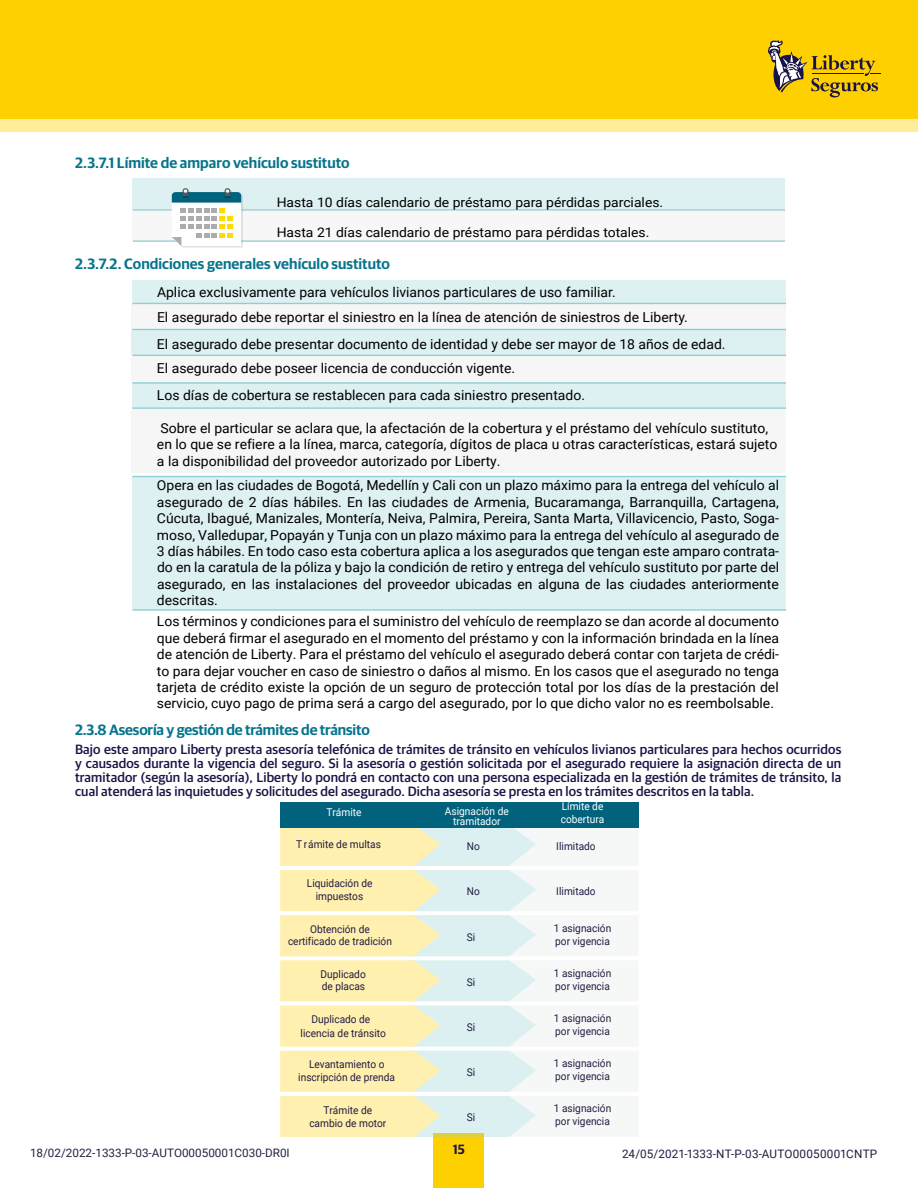
<style>
.page{position:relative;width:918px;height:1188px;background:#fff}
.page>*{position:absolute;margin:0;border:0;box-sizing:border-box;transform-origin:0 0}
.t1{font:600 15px "Guardian Sans";color:#06748c}
.t2{font:13.65px/16.5px "Roboto";color:#000}
.t3{font:500 13.5px/14.2px "Guardian Sans";letter-spacing:.01em;color:#1a1446;text-align:justify}
.t4{font:600 13.5px "Guardian Sans";color:#1a1446}
.t5{font:13.2px "Roboto";color:#000;scale:1.05 1}
.t6{font:11.7px "Roboto";letter-spacing:.015em;color:#221c43}
.t7{font:11.7px "Roboto";color:#252244}
.t8{font:10.8px/12.9px "Roboto";color:#221c43;scale:.94 1}
.t9{font:10.8px/10.4px "Roboto";color:#fff;text-align:center;scale:.94 1}
</style>
<div class="page">
<div style="left:0;top:0;width:918px;height:132px;background:#ffec99"></div>
<div style="left:434px;top:1134px;width:50px;height:54px;background:#ffd000"></div>
<div style="left:0;top:0;width:918px;height:119px;background:#ffd000"></div>
<svg style="left:768px;top:40px;width:113px;height:57px"></svg>
<hr style="left:133px;top:241px;width:652px;height:1px;background:#8fcfd4">
<div style="left:133px;top:178px;width:652px;height:32px;background:#ddf0f2"></div>
<div style="left:133px;top:210px;width:652px;height:31px;background:#f7f7f7"></div>
<svg style="left:172px;top:188px;width:71px;height:60px"></svg>
<div style="left:132px;top:304px;width:654px;height:24px;background:#f6f6f6"></div>
<div style="left:132px;top:356px;width:654px;height:26px;background:#f6f6f6"></div>
<div style="left:132px;top:409px;width:654px;height:63px;background:#f6f6f6"></div>
<div style="left:132px;top:330px;width:654px;height:25px;background:#ddf0f2"></div>
<div style="left:132px;top:280px;width:654px;height:23px;background:#ddf0f2"></div>
<div style="left:132px;top:383px;width:654px;height:25px;background:#ddf0f2"></div>
<div style="left:132px;top:477px;width:654px;height:133px;background:#ddf0f2"></div>
<hr style="left:132px;top:303px;width:654px;height:1px;background:#8fcfd4">
<hr style="left:132px;top:329px;width:654px;height:1px;background:#8fcfd4">
<hr style="left:132px;top:355px;width:654px;height:1px;background:#8fcfd4">
<hr style="left:132px;top:382px;width:654px;height:2px;background:#8fcfd4">
<hr style="left:132px;top:476px;width:654px;height:1px;background:#8fcfd4">
<hr style="left:132px;top:609px;width:654px;height:2px;background:#8fcfd4">
<hr style="left:132px;top:407px;width:654px;height:2px;background:#8fcfd4">
<svg style="left:280px;top:828px;width:256px;height:309px;background:#f2f1ce"></svg>
<div style="left:280px;top:803px;width:359px;height:25px;background:#00627d"></div>
<p class="t1" style="left:75px;top:152px;width:276px">2.3.7.1 Límite de amparo vehículo sustituto</p>
<p class="t5" style="left:277px;top:193px;width:370px">Hasta 10 días calendario de préstamo para pérdidas parciales.</p>
<p class="t5" style="left:277px;top:223px;width:357px">Hasta 21 días calendario de préstamo para pérdidas totales.</p>
<p class="t1" style="left:75px;top:253px;width:316px">2.3.7.2. Condiciones generales vehículo sustituto</p>
<p class="t2" style="left:157px;top:279px;width:532px;line-height:25.2px">Aplica exclusivamente para vehículos livianos particulares de uso familiar.<br>El asegurado debe reportar el siniestro en la línea de atención de siniestros de Liberty.</p>
<p class="t2" style="left:157px;top:331px;width:570px;line-height:24.2px">El asegurado debe presentar documento de identidad y debe ser mayor de 18 años de edad.<br>El asegurado debe poseer licencia de conducción vigente.</p>
<p class="t2" style="left:157px;top:386px;width:430px">Los días de cobertura se restablecen para cada siniestro presentado.</p>
<p class="t2" style="left:157px;top:419px;width:622px">Sobre el particular se aclara que, la afectación de la cobertura y el préstamo del vehículo sustituto, en lo que se refiere a la línea, marca, categoría, dígitos de placa u otras características, estará sujeto a la disponibilidad del proveedor autorizado por Liberty.</p>
<p class="t2" style="left:157px;top:477px;width:624px;text-align:justify">Opera en las ciudades de Bogotá, Medellín y Cali con un plazo máximo para la entrega del vehículo al asegurado de 2 días hábiles. En las ciudades de Armenia, Bucaramanga, Barranquilla, Cartagena, Cúcuta, Ibagué, Manizales, Montería, Neiva, Palmira, Pereira, Santa Marta, Villavicencio, Pasto, Soga&shy;moso, Valledupar, Popayán y Tunja con un plazo máximo para la entrega del vehículo al asegurado de 3 días hábiles. En todo caso esta cobertura aplica a los asegurados que tengan este amparo contrata&shy;do en la caratula de la póliza y bajo la condición de retiro y entrega del vehículo sustituto por parte del asegurado, en las instalaciones del proveedor ubicadas en alguna de las ciudades anteriormente descritas.</p>
<p class="t2" style="left:157px;top:613px;width:624px;text-align:justify">Los términos y condiciones para el suministro del vehículo de reemplazo se dan acorde al documento que deberá firmar el asegurado en el momento del préstamo y con la información brindada en la línea de atención de Liberty. Para el préstamo del vehículo el asegurado deberá contar con tarjeta de crédi&shy;to para dejar voucher en caso de siniestro o daños al mismo. En los casos que el asegurado no tenga tarjeta de crédito existe la opción de un seguro de protección total por los días de la prestación del servicio, cuyo pago de prima será a cargo del asegurado, por lo que dicho valor no es reembolsable.</p>
<p class="t1" style="left:75px;top:719px;width:296px">2.3.8 Asesoría y gestión de trámites de tránsito</p>
<p class="t3" style="left:75px;top:741px;width:768px">Bajo este amparo Liberty presta asesoría telefónica de trámites de tránsito en vehículos livianos particulares para hechos ocurridos y causados durante la vigencia del seguro. Si la asesoría o gestión solicitada por el asegurado requiere la asignación directa de un tramitador (según la asesoría), Liberty lo pondrá en contacto con una persona especializada en la gestión de trámites de tránsito, la cual atenderá las inquietudes y solicitudes del asegurado. Dicha asesoría se presta en los trámites descritos en la tabla.</p>
<p class="t9" style="left:326px;top:806px;width:39px">Trámite</p>
<p class="t9" style="left:445px;top:805px;width:69px">Asignación de tramitador</p>
<p class="t9" style="left:561px;top:799px;width:48px;line-height:13.4px;text-align:left">Límite de cobertura</p>
<p class="t8" style="left:296px;top:838px;width:92px">T rámite de multas</p>
<p class="t8" style="left:467px;top:839px;width:15px">No</p>
<p class="t8" style="left:556px;top:839px;width:43px">Ilimitado</p>
<p class="t8" style="left:307px;top:877px;width:71px;line-height:12.3px;text-align:center">Liquidación de impuestos</p>
<p class="t8" style="left:467px;top:885px;width:15px">No</p>
<p class="t8" style="left:556px;top:885px;width:43px">Ilimitado</p>
<p class="t8" style="left:288px;top:922px;width:112px;text-align:center">Obtención de certificado de tradición</p>
<p class="t8" style="left:467px;top:930px;width:11px">Si</p>
<p class="t8" style="left:554px;top:922px;width:63px">1 asignación por vigencia</p>
<p class="t8" style="left:321px;top:967px;width:50px;line-height:12.3px">Duplicado de placas</p>
<p class="t8" style="left:467px;top:975px;width:11px">Si</p>
<p class="t8" style="left:312px;top:1012px;width:64px">Duplicado de</p>
<p class="t8" style="left:467px;top:1020px;width:11px">Si</p>
<p class="t8" style="left:467px;top:1065px;width:11px">Si</p>
<p class="t8" style="left:467px;top:1111px;width:11px">Si</p>
<p class="t8" style="left:301px;top:1026px;width:92px">licencia de tránsito</p>
<p class="t8" style="left:298px;top:1058px;width:105px;text-align:center">Levantamiento o inscripción de prenda</p>
<p class="t8" style="left:309px;top:1104px;width:83px;text-align:center">Trámite de cambio de motor</p>
<p class="t8" style="left:554px;top:967px;width:63px">1 asignación por vigencia</p>
<p class="t8" style="left:554px;top:1012px;width:63px">1 asignación por vigencia</p>
<p class="t8" style="left:554px;top:1056px;width:63px">1 asignación por vigencia</p>
<p class="t8" style="left:554px;top:1102px;width:63px">1 asignación por vigencia</p>
<p class="t4" style="left:453px;top:1139px;width:14px">15</p>
<p class="t7" style="left:30px;top:1145px;width:261px">18/02/2022-1333-P-03-AUTO00050001C030-DR0I</p>
<p class="t6" style="left:30px;top:1146px;width:33px">24 5</p>
<p class="t6" style="left:86px;top:1146px;width:22px">1 3</p>
<p class="t6" style="left:203px;top:1146px;width:91px">m0001C030-DR0I</p>
<p class="t6" style="left:622px;top:1146px;width:257px">24/05/2021-1333-NT-P-03-AUTO00050001CNTP</p>
</div>
